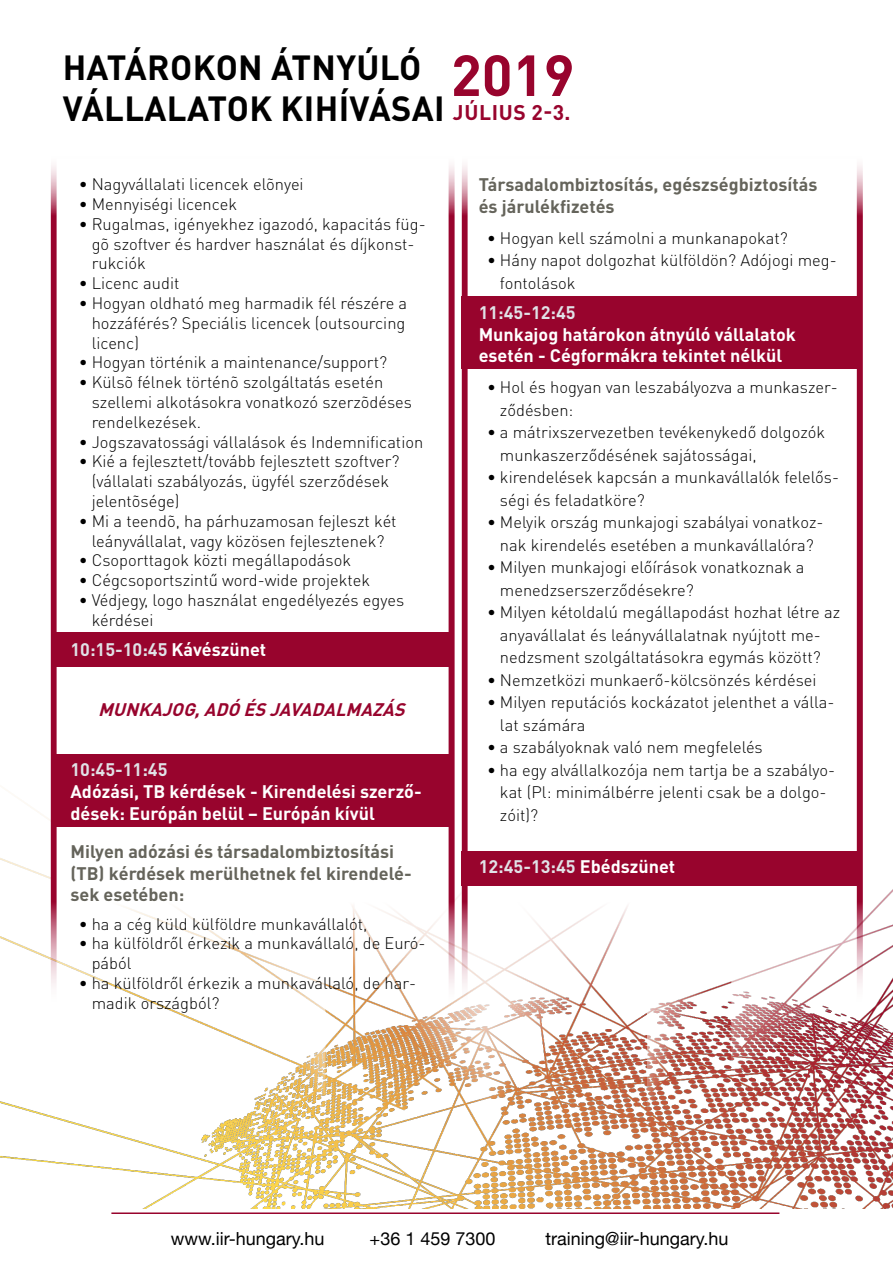
<style>
.page{position:relative;width:893px;height:1263px;background:#fff}
.page>*{position:absolute;margin:0;border:0;box-sizing:border-box;transform-origin:0 0}
.t1{font:700 34.5px/41.4px "DIN Pro";letter-spacing:.01em;color:#000}
.t2{font:700 21px "DIN Pro";letter-spacing:.03em;color:#98042d}
.t3{font:700 18px/21.6px "DIN Pro";color:#65645b}
.t4{font:700 18px/21.6px "DIN Pro";color:#fff}
.t5{font:700 18px "DIN Pro";color:#e1e2e7}
.t6{font:18px "Helvetica Neue";color:#000}
.t7{font:italic 700 18px "DIN Pro";color:#98042d}
.t8{font:300 16.5px/19.8px "DIN Pro";color:#000}
.s1{color:#fff}
.s2{font-weight:400}
</style>
<div class="page">
<hr style="left:111px;top:1212px;width:668px;height:2px;background:#98042d">
<img style="left:1px;top:684px;width:892px;height:525px">
<div style="left:462px;top:152px;width:401px;height:856px;background:#fff;border:6px solid #98042d"></div>
<div style="left:51px;top:152px;width:404px;height:856px;background:#fff;border:6px solid #98042d"></div>
<div style="left:54px;top:633px;width:397px;height:34px;background:#98042d"></div>
<div style="left:54px;top:754px;width:397px;height:73px;background:#98042d"></div>
<div style="left:462px;top:851px;width:396px;height:34px;background:#98042d"></div>
<div style="left:462px;top:297px;width:397px;height:72px;background:#98042d"></div>
<h1 class="t1" style="left:63px;top:46px;width:513px">HATÁROKON ÁTNYÚLÓ<br>VÁLLALATOK KIHÍVÁSAI <sup>2019</sup></h1>
<p class="t2" style="left:453px;top:98px;width:119px">JÚLIUS 2-3.</p>
<p class="t8" style="left:79px;top:174px;width:226px">• Nagyvállalati licencek elõnyei</p>
<p class="t8" style="left:79px;top:193px;width:160px">• Mennyiségi licencek</p>
<p class="t8" style="left:92px;top:213px;width:336px;text-indent:-13px">• Rugalmas, igényekhez igazodó, kapacitás füg&shy;gõ szoftver és hardver használat és díjkonst&shy;rukciók</p>
<p class="t8" style="left:79px;top:273px;width:102px">• Licenc audit</p>
<p class="t8" style="left:92px;top:292px;width:317px;text-align:justify;text-indent:-13px">• Hogyan oldható meg harmadik fél részére a hozzáférés? Speciális licencek (outsourcing licenc)</p>
<p class="t8" style="left:79px;top:352px;width:310px">• Hogyan történik a maintenance/support?</p>
<p class="t8" style="left:92px;top:372px;width:322px;text-indent:-13px">• Külsõ félnek történõ szolgáltatás esetén szellemi alkotásokra vonatkozó szerzõdéses rendelkezések.</p>
<p class="t8" style="left:79px;top:431px;width:346px">• Jogszavatossági vállalások és Indemnification</p>
<p class="t8" style="left:92px;top:451px;width:309px;text-indent:-13px">• Kié a fejlesztett/tovább fejlesztett szoftver? (vállalati szabályozás, ügyfél szerződések jelentõsége)</p>
<p class="t8" style="left:79px;top:510px;width:319px;text-align:center">• Mi a teendõ, ha párhuzamosan fejleszt két leányvállalat, vagy közösen fejlesztenek?</p>
<p class="t8" style="left:79px;top:550px;width:274px">• Csoporttagok közti megállapodások</p>
<p class="t8" style="left:79px;top:570px;width:293px">• Cégcsoportszintű word-wide projektek</p>
<p class="t8" style="left:92px;top:589px;width:314px;text-indent:-13px">• Védjegy, logo használat engedélyezés egyes kérdései</p>
<p class="t5" style="left:70px;top:637px;width:197px">10:15-10:45 <span class="s1">Kávészünet</span></p>
<p class="t7" style="left:98px;top:697px;width:314px">MUNKAJOG,ADÓ ÉSJAVADALMAZÁS</p>
<p class="t5" style="left:70px;top:758px;width:98px">10:45-11:45</p>
<p class="t4" style="left:70px;top:780px;width:353px">Adózási, TB kérdések - Kirendelési szerző&shy;dések: Európán belül – Európán kívül</p>
<p class="t3" style="left:70px;top:840px;width:343px">Milyen adózási és társadalombiztosítási (TB) kérdések merülhetnek fel kirendelé&shy;sek esetében:</p>
<p class="t8" style="left:79px;top:913px;width:290px">• ha a cég küld külföldre munkavállalót,</p>
<p class="t8" style="left:92px;top:933px;width:335px;text-indent:-13px">• ha külföldről érkezik a munkavállaló, de Euró&shy;pából</p>
<p class="t8" style="left:92px;top:972px;width:326px;text-indent:-13px">• ha külföldről érkezik a munkavállaló, de har&shy;madik országból?</p>
<p class="t3" style="left:479px;top:173px;width:340px">Társadalombiztosítás, egészségbiztosítás és járulékfizetés</p>
<p class="t8" style="left:487px;top:227px;width:302px"><span class="s2">•</span> Hogyan kell számolni a munkanapokat?</p>
<p class="t8" style="left:500px;top:248px;width:338px;line-height:22.5px;text-indent:-13px">• Hány napot dolgozhat külföldön? Adójogi meg&shy;fontolások</p>
<p class="t5" style="left:479px;top:300px;width:98px">11:45-12:45</p>
<p class="t4" style="left:479px;top:323px;width:319px">Munkajog határokon átnyúló vállalatok esetén - Cégformákra tekintet nélkül</p>
<p class="t8" style="left:500px;top:375px;width:339px;line-height:22.5px;text-indent:-13px">• Hol és hogyan van leszabályozva a munkaszer&shy;ződésben:</p>
<p class="t8" style="left:500px;top:420px;width:327px;line-height:22.5px;text-indent:-13px">• a mátrixszervezetben tevékenykedő dolgozók munkaszerződésének sajátosságai,</p>
<p class="t8" style="left:500px;top:465px;width:341px;line-height:22.5px;text-indent:-13px">• kirendelések kapcsán a munkavállalók felelős&shy;ségi és feladatköre?</p>
<p class="t8" style="left:487px;top:510px;width:338px;line-height:22.5px;text-align:center">• Melyik ország munkajogi szabályai vonatkoz&shy;nak kirendelés esetében a munkavállalóra?</p>
<p class="t8" style="left:500px;top:555px;width:306px;line-height:22.5px;text-indent:-13px">• Milyen munkajogi előírások vonatkoznak a menedzserszerződésekre?</p>
<p class="t8" style="left:487px;top:600px;width:354px;line-height:22.5px;text-align:center">• Milyen kétoldalú megállapodást hozhat létre az anyavállalat és leányvállalatnak nyújtott me&shy;nedzsment szolgáltatásokra egymás között?</p>
<p class="t8" style="left:487px;top:669px;width:331px">• Nemzetközi munkaerő-kölcsönzés kérdései</p>
<p class="t8" style="left:500px;top:690px;width:336px;line-height:22.5px;text-indent:-13px">• Milyen reputációs kockázatot jelenthet a válla&shy;lat számára</p>
<p class="t8" style="left:487px;top:737px;width:277px">• a szabályoknak való nem megfelelés</p>
<p class="t8" style="left:500px;top:758px;width:337px;line-height:22.5px;text-indent:-13px">• ha egy alvállalkozója nem tartja be a szabályo&shy;kat (Pl: minimálbérre jelenti csak be a dolgo&shy;zóit)?</p>
<p class="t5" style="left:479px;top:855px;width:198px">12:45-13:45 <span class="s1">Ebédszünet</span></p>
<p class="t6" style="left:171px;top:1228px;width:155px">www.iir-hungary.hu</p>
<p class="t6" style="left:370px;top:1228px;width:127px">+36 1 459 7300</p>
<p class="t6" style="left:546px;top:1228px;width:184px">training@iir-hungary.hu</p>
</div>
